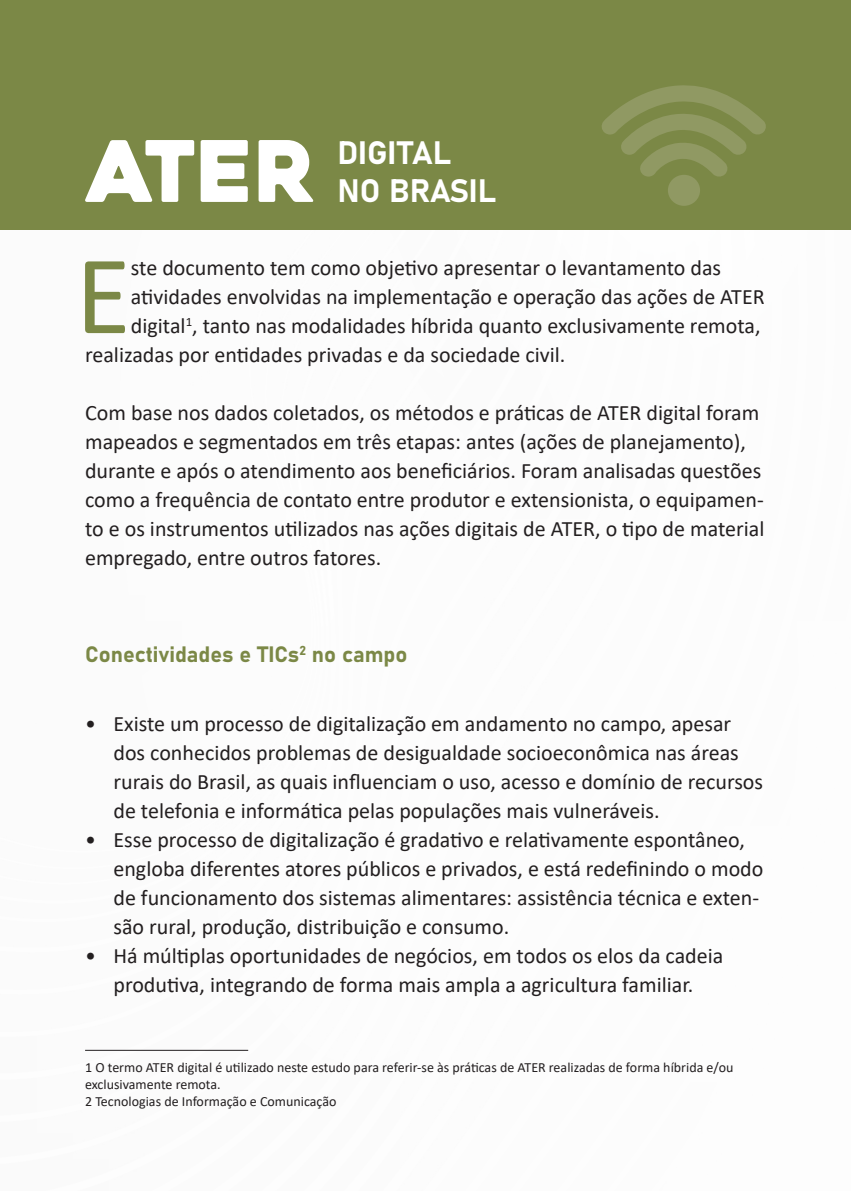
<style>
.page{position:relative;width:851px;height:1191px;background:#fff}
.page>*{position:absolute;margin:0;border:0;box-sizing:border-box;transform-origin:0 0}
.t1{font:113.4px "Calibri";color:#7b8846}
.t2{font:84.6px "Heavitas";color:#fff}
.t3{font:32px/38.4px "Bahnschrift";letter-spacing:-.005em;color:#fff}
.t4{font:22px/29px "Calibri";color:#231f20}
.t5{font:22px "Bahnschrift";color:#7b8846}
.t6{font:14px/16.8px "Calibri";color:#231f20}
</style>
<div class="page">
<div style="left:0;top:0;width:850px;height:229px;background:#7b8846"></div>
<svg style="left:602px;top:85px;width:164px;height:121px"></svg>
<hr style="left:85px;top:1049px;width:163px;height:1px;background:#231f20">
<p class="t2" style="left:87px;top:119px;width:229px">ATER</p>
<p class="t3" style="left:337px;top:131px;width:160px">DIGITAL<br>NO BRASIL</p>
<p class="t1" style="left:76px;top:217px;width:57px">E</p>
<p class="t4" style="left:131px;top:253px;width:591px">ste documento tem como objetivo apresentar o levantamento das</p>
<p class="t4" style="left:131px;top:282px;width:635px">atividades envolvidas na implementação e operação das ações de ATER</p>
<p class="t4" style="left:131px;top:311px;width:631px">digital<sup>1</sup>, tanto nas modalidades híbrida quanto exclusivamente remota,</p>
<p class="t4" style="left:85px;top:340px;width:482px">realizadas por entidades privadas e da sociedade civil.</p>
<p class="t4" style="left:85px;top:398px;width:680px">Com base nos dados coletados, os métodos e práticas de ATER digital foram mapeados e segmentados em três etapas: antes (ações de planejamento), durante e após o atendimento aos beneficiários. Foram analisadas questões como a frequência de contato entre produtor e extensionista, o equipamen&shy;to e os instrumentos utilizados nas ações digitais de ATER, o tipo de material empregado, entre outros fatores.</p>
<p class="t5" style="left:85px;top:637px;width:324px">Conectividades e TICs<sup>2</sup> no campo</p>
<p class="t4" style="left:113px;top:709px;width:651px;text-indent:-28px">• Existe um processo de digitalização em andamento no campo, apesar dos conhecidos problemas de desigualdade socioeconômica nas áreas rurais do Brasil, as quais influenciam o uso, acesso e domínio de recursos de telefonia e informática pelas populações mais vulneráveis.</p>
<p class="t4" style="left:113px;top:825px;width:651px;text-indent:-28px">• Esse processo de digitalização é gradativo e relativamente espontâneo, engloba diferentes atores públicos e privados, e está redefinindo o modo de funcionamento dos sistemas alimentares: assistência técnica e exten&shy;são rural, produção, distribuição e consumo.</p>
<p class="t4" style="left:85px;top:941px;width:639px;text-align:center">• Há múltiplas oportunidades de negócios, em todos os elos da cadeia produtiva, integrando de forma mais ampla a agricultura familiar.</p>
<p class="t6" style="left:85px;top:1059px;width:649px">1 O termo ATER digital é utilizado neste estudo para referir-se às práticas de ATER realizadas de forma híbrida e/ou exclusivamente remota.</p>
<p class="t6" style="left:85px;top:1092px;width:253px">2 Tecnologias de Informação e Comunicação</p>
</div>
